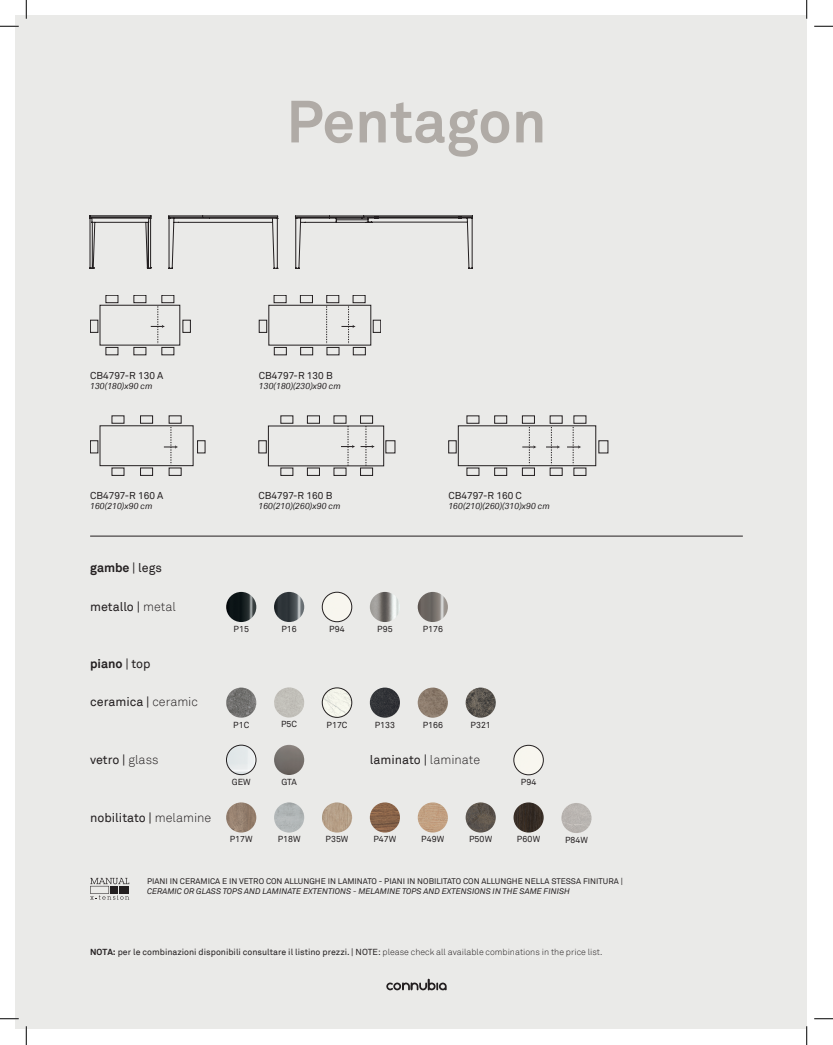
<style>
.page{position:relative;width:833px;height:1045px;background:#fff}
.page>*{position:absolute;margin:0;border:0;box-sizing:border-box;transform-origin:0 0}
.Nome_2022{font:700 58.75px "Akkurat";color:#b0aba6}
.t1{font:12.5px "Akkurat";color:#231f20}
.t2{font:700 12.5px "Akkurat";color:#231f20}
.Codice_Connubia_2022{font:10px "Akkurat";color:#231f20}
.FINITURE_CONNUBIA_20{font:8.75px "Akkurat";color:#231f20}
.Codice_Connubia_2022-2{font:italic 8.75px "Akkurat";color:#231f20}
.t3{font:8.12px "Akkurat";color:#231f20}
.t4{font:italic 8.12px "Akkurat";color:#231f20}
.s1{font-weight:400}
.s2{font-weight:300}
.s3{font-weight:700}
</style>
<div class="page">
<div style="left:16px;top:16px;width:790px;height:1013px;background:#eaeae8"></div>
<img style="left:274px;top:687px;width:30px;height:30px;border-radius:15px">
<svg style="left:89px;top:215px;width:383px;height:54px"></svg>
<svg style="left:90px;top:878px;width:39px;height:21px"></svg>
<hr style="left:90px;top:536px;width:652px;height:1px;background:#231f20">
<svg style="left:90px;top:295px;width:100px;height:60px"></svg>
<svg style="left:258px;top:295px;width:123px;height:60px"></svg>
<svg style="left:448px;top:415px;width:159px;height:61px"></svg>
<svg style="left:90px;top:415px;width:115px;height:60px"></svg>
<svg style="left:258px;top:415px;width:137px;height:61px"></svg>
<img style="left:226px;top:592px;width:30px;height:30px;border-radius:15px">
<img style="left:274px;top:592px;width:30px;height:30px;border-radius:15px">
<img style="left:322px;top:592px;width:30px;height:30px;border-radius:15px">
<div style="left:322px;top:592px;width:30px;height:30px;border:1px solid #231f20;border-radius:50%"></div>
<img style="left:369px;top:592px;width:31px;height:30px;border-radius:15px">
<img style="left:417px;top:592px;width:30px;height:30px;border-radius:15px">
<img style="left:226px;top:687px;width:30px;height:30px;border-radius:15px">
<img style="left:369px;top:687px;width:31px;height:30px;border-radius:15px">
<img style="left:417px;top:687px;width:30px;height:30px;border-radius:15px">
<img style="left:465px;top:687px;width:30px;height:30px;border-radius:15px">
<img style="left:322px;top:687px;width:30px;height:30px;border-radius:15px">
<div style="left:322px;top:687px;width:30px;height:30px;border:1px solid #231f20;border-radius:50%"></div>
<img style="left:226px;top:745px;width:30px;height:30px;border-radius:15px">
<div style="left:226px;top:745px;width:30px;height:30px;border:1px solid #231f20;border-radius:50%"></div>
<img style="left:274px;top:745px;width:30px;height:30px;border-radius:15px">
<img style="left:513px;top:745px;width:30px;height:30px;border-radius:15px">
<div style="left:513px;top:745px;width:30px;height:30px;border:1px solid #231f20;border-radius:50%"></div>
<img style="left:226px;top:802px;width:30px;height:30px;border-radius:15px">
<img style="left:274px;top:802px;width:30px;height:30px;border-radius:15px">
<img style="left:322px;top:802px;width:30px;height:30px;border-radius:15px">
<img style="left:369px;top:802px;width:31px;height:30px;border-radius:15px">
<img style="left:417px;top:802px;width:30px;height:30px;border-radius:15px">
<img style="left:465px;top:802px;width:30px;height:30px;border-radius:15px">
<img style="left:513px;top:802px;width:30px;height:30px;border-radius:15px">
<img style="left:561px;top:803px;width:30px;height:30px;border-radius:15px">
<svg style="left:386px;top:978px;width:60px;height:12px"></svg>
<svg style="left:0;top:25px;width:19px;height:2px"></svg>
<svg style="left:814px;top:25px;width:18px;height:2px"></svg>
<svg style="left:0;top:1018px;width:19px;height:1px"></svg>
<svg style="left:814px;top:1018px;width:18px;height:1px"></svg>
<svg style="left:25px;top:0;width:2px;height:19px"></svg>
<svg style="left:25px;top:1026px;width:2px;height:19px"></svg>
<svg style="left:805px;top:0;width:2px;height:19px"></svg>
<svg style="left:806px;top:1026px;width:1px;height:19px"></svg>
<p class="Nome_2022" style="left:286px;top:85px;width:261px">Pentagon</p>
<p class="Codice_Connubia_2022" style="left:90px;top:369px;width:75px">CB4797-R 130 A</p>
<p class="Codice_Connubia_2022-2" style="left:90px;top:381px;width:64px">130(180)x90 cm</p>
<p class="Codice_Connubia_2022" style="left:259px;top:369px;width:75px">CB4797-R 130 B</p>
<p class="Codice_Connubia_2022-2" style="left:259px;top:381px;width:84px">130(180)(230)x90 cm</p>
<p class="Codice_Connubia_2022" style="left:90px;top:489px;width:75px">CB4797-R 160 A</p>
<p class="Codice_Connubia_2022-2" style="left:90px;top:501px;width:64px">160(210)x90 cm</p>
<p class="t2" style="left:90px;top:559px;width:73px">gambe <span class="s1">| legs</span></p>
<p class="t1" style="left:90px;top:599px;width:87px">metallo | <span class="s2">metal</span></p>
<p class="t2" style="left:90px;top:655px;width:62px">piano <span class="s1">| top</span></p>
<p class="t1" style="left:90px;top:694px;width:109px">ceramica | <span class="s2">ceramic</span></p>
<p class="Codice_Connubia_2022" style="left:258px;top:489px;width:75px">CB4797-R 160 B</p>
<p class="Codice_Connubia_2022-2" style="left:258px;top:501px;width:84px">160(210)(260)x90 cm</p>
<p class="Codice_Connubia_2022" style="left:448px;top:489px;width:75px">CB4797-R 160 C</p>
<p class="Codice_Connubia_2022-2" style="left:448px;top:501px;width:103px">160(210)(260)(310)x90 cm</p>
<p class="FINITURE_CONNUBIA_20" style="left:233px;top:624px;width:17px">P15</p>
<p class="FINITURE_CONNUBIA_20" style="left:281px;top:624px;width:17px">P16</p>
<p class="FINITURE_CONNUBIA_20" style="left:329px;top:624px;width:17px">P94</p>
<p class="FINITURE_CONNUBIA_20" style="left:377px;top:624px;width:17px">P95</p>
<p class="FINITURE_CONNUBIA_20" style="left:422px;top:624px;width:22px">P176</p>
<p class="FINITURE_CONNUBIA_20" style="left:281px;top:719px;width:17px">P5C</p>
<p class="FINITURE_CONNUBIA_20" style="left:233px;top:719px;width:17px">P1C</p>
<p class="FINITURE_CONNUBIA_20" style="left:326px;top:719px;width:22px">P17C</p>
<p class="FINITURE_CONNUBIA_20" style="left:374px;top:719px;width:22px">P133</p>
<p class="FINITURE_CONNUBIA_20" style="left:422px;top:719px;width:22px">P166</p>
<p class="FINITURE_CONNUBIA_20" style="left:470px;top:719px;width:22px">P321</p>
<p class="t1" style="left:90px;top:752px;width:70px">vetro | <span class="s2">glass</span></p>
<p class="t1" style="left:369px;top:752px;width:112px">laminato | <span class="s2">laminate</span></p>
<p class="t1" style="left:90px;top:810px;width:123px">nobilitato | <span class="s2">melamine</span></p>
<p class="FINITURE_CONNUBIA_20" style="left:231px;top:776px;width:20px">GEW</p>
<p class="FINITURE_CONNUBIA_20" style="left:281px;top:776px;width:17px">GTA</p>
<p class="FINITURE_CONNUBIA_20" style="left:520px;top:777px;width:17px">P94</p>
<p class="FINITURE_CONNUBIA_20" style="left:230px;top:834px;width:24px">P17W</p>
<p class="FINITURE_CONNUBIA_20" style="left:277px;top:834px;width:24px">P18W</p>
<p class="FINITURE_CONNUBIA_20" style="left:325px;top:834px;width:24px">P35W</p>
<p class="FINITURE_CONNUBIA_20" style="left:373px;top:834px;width:24px">P47W</p>
<p class="FINITURE_CONNUBIA_20" style="left:421px;top:834px;width:25px">P49W</p>
<p class="FINITURE_CONNUBIA_20" style="left:469px;top:834px;width:25px">P50W</p>
<p class="FINITURE_CONNUBIA_20" style="left:516px;top:834px;width:25px">P60W</p>
<p class="FINITURE_CONNUBIA_20" style="left:564px;top:834px;width:24px">P84W</p>
<p class="t3" style="left:147px;top:876px;width:477px">PIANI IN CERAMICA E IN VETRO CON ALLUNGHE IN LAMINATO - PIANI IN NOBILITATO CON ALLUNGHE NELLA STESSA FINITURA |</p>
<p class="t4" style="left:147px;top:886px;width:424px">CERAMIC OR GLASS TOPS AND LAMINATE EXTENTIONS - MELAMINE TOPS AND EXTENSIONS IN THE SAME FINISH</p>
<p class="FINITURE_CONNUBIA_20" style="left:90px;top:946px;width:513px"><span class="s3">NOTA:</span> per le combinazioni disponibili consultare il listino prezzi. | NOTE: <span class="s2">please check all available combinations in the price list.</span></p>
</div>
